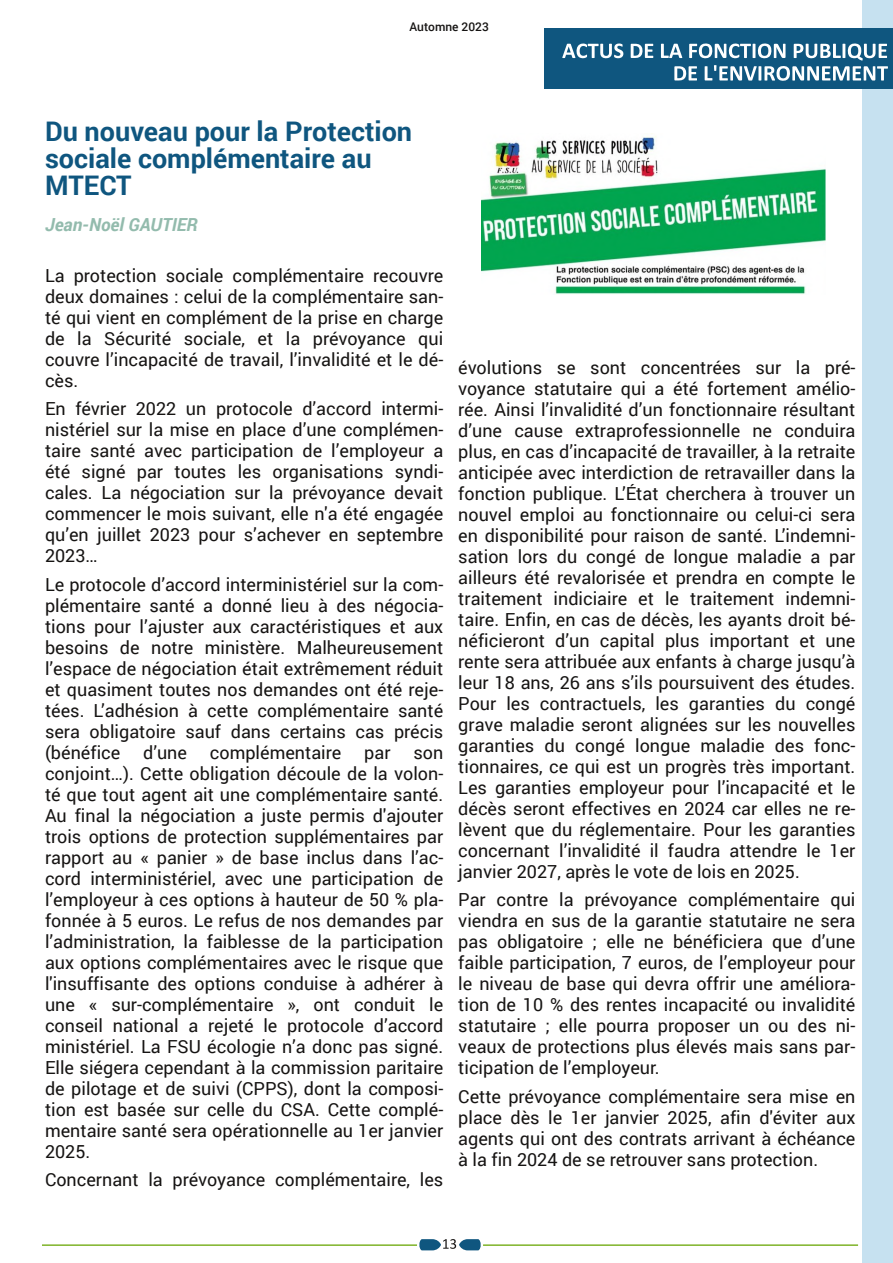
<style>
.page{position:relative;width:893px;height:1263px;background:#fff}
.page>*{position:absolute;margin:0;border:0;box-sizing:border-box;transform-origin:0 0}
.t1{font:700 27px/27px "Roboto";color:#0f567f}
.t2{font:18px/21px "Roboto";color:#161413;text-align:justify}
.t3{font:italic 700 18px "Roboto";color:#93bbad}
.t4{font:500 12px "Roboto";color:#161413}
</style>
<div class="page">
<div style="left:862px;top:0;width:30px;height:1263px;background:#c6e1f0"></div>
<hr style="left:42px;top:1244px;width:375px;height:2px;background:#7eb328">
<svg style="left:419px;top:1239px;width:62px;height:11px"></svg>
<hr style="left:483px;top:1244px;width:375px;height:2px;background:#7eb328">
<div style="left:544px;top:28px;width:348px;height:60px;background:#0f567f"></div>
<svg style="left:562px;top:44px;width:61px;height:14px"></svg>
<svg style="left:631px;top:44px;width:22px;height:14px"></svg>
<svg style="left:661px;top:44px;width:227px;height:37px"></svg>
<img style="left:482px;top:136px;width:343px;height:159px">
<p class="t4" style="left:410px;top:19px;width:81px">Automne 2023</p>
<h1 class="t1" style="left:45px;top:117px;width:369px">Du nouveau pour la Protection sociale complémentaire au<br>MTECT</h1>
<p class="t3" style="left:45px;top:212px;width:154px">Jean-Noël GAUTIER</p>
<p class="t2" style="left:45px;top:264px;width:400px">La protection sociale complémentaire recouvre deux domaines : celui de la complémentaire san&shy;té qui vient en complément de la prise en charge de la Sécurité sociale, et la prévoyance qui couvre l’incapacité de travail, l’invalidité et le dé&shy;cès.</p>
<p class="t2" style="left:45px;top:398px;width:400px">En février 2022 un protocole d’accord intermi&shy;nistériel sur la mise en place d’une complémen&shy;taire santé avec participation de l’employeur a été signé par toutes les organisations syndi&shy;cales. La négociation sur la prévoyance devait commencer le mois suivant, elle n'a été engagée qu’en juillet 2023 pour s’achever en septembre 2023…</p>
<p class="t2" style="left:45px;top:573px;width:400px">Le protocole d’accord interministériel sur la com&shy;plémentaire santé a donné lieu à des négocia&shy;tions pour l’ajuster aux caractéristiques et aux besoins de notre ministère. Malheureusement l’espace de négociation était extrêmement réduit et quasiment toutes nos demandes ont été reje&shy;tées. L’adhésion à cette complémentaire santé sera obligatoire sauf dans certains cas précis (bénéfice</p>
<p class="t2" style="left:143px;top:741px;width:45px">d’une</p>
<p class="t2" style="left:210px;top:741px;width:133px">complémentaire</p>
<p class="t2" style="left:364px;top:741px;width:28px">par</p>
<p class="t2" style="left:45px;top:741px;width:400px;text-indent:368px">son conjoint…). Cette obligation découle de la volon&shy;té que tout agent ait une complémentaire santé.<br>Au final la négociation a juste permis d'ajouter trois options de protection supplémentaires par rapport au « panier » de base inclus dans l’ac&shy;cord interministériel, avec une participation de l’employeur à ces options à hauteur de 50 % pla&shy;fonnée à 5 euros. Le refus de nos demandes par l’administration, la faiblesse de la participation aux options complémentaires avec le risque que l'insuffisante des options conduise à adhérer à une « sur-complémentaire », ont conduit le conseil national a rejeté le protocole d’accord ministériel. La FSU écologie n’a donc pas signé.<br>Elle siégera cependant à la commission paritaire de pilotage et de suivi (CPPS), dont la composi&shy;tion est basée sur celle du CSA. Cette complé&shy;mentaire santé sera opérationnelle au 1er janvier 2025.</p>
<p class="t2" style="left:45px;top:1169px;width:400px">Concernant la prévoyance complémentaire, les</p>
<p class="t2" style="left:458px;top:356px;width:399px">évolutions se sont concentrées sur la pré&shy;voyance statutaire qui a été fortement amélio&shy;rée. Ainsi l’invalidité d’un fonctionnaire résultant d’une cause extraprofessionnelle ne conduira plus, en cas d’incapacité de travailler, à la retraite anticipée avec interdiction de retravailler dans la fonction publique. L’État cherchera à trouver un nouvel emploi au fonctionnaire ou celui-ci sera en disponibilité pour raison de santé. L’indemni&shy;sation lors du congé de longue maladie a par ailleurs été revalorisée et prendra en compte le traitement indiciaire et le traitement indemni&shy;taire. Enfin, en cas de décès, les ayants droit bé&shy;néficieront d’un capital plus important et une rente sera attribuée aux enfants à charge jusqu’à leur 18 ans, 26 ans s’ils poursuivent des études.<br>Pour les contractuels, les garanties du congé grave maladie seront alignées sur les nouvelles garanties du congé longue maladie des fonc&shy;tionnaires, ce qui est un progrès très important.<br>Les garanties employeur pour l’incapacité et le décès seront effectives en 2024 car elles ne re&shy;lèvent que du réglementaire. Pour les garanties concernant l’invalidité il faudra attendre le 1er janvier 2027, après le vote de lois en 2025.</p>
<p class="t2" style="left:458px;top:889px;width:399px">Par contre la prévoyance complémentaire qui viendra en sus de la garantie statutaire ne sera pas obligatoire ; elle ne bénéficiera que d’une faible participation, 7 euros, de l’employeur pour le niveau de base qui devra offrir une améliora&shy;tion de 10 % des rentes incapacité ou invalidité statutaire ; elle pourra proposer un ou des ni&shy;veaux de protections plus élevés mais sans par&shy;ticipation de l’employeur.</p>
<p class="t2" style="left:458px;top:1085px;width:399px">Cette prévoyance complémentaire sera mise en place dès le 1er janvier 2025, afin d'éviter aux agents qui ont des contrats arrivant à échéance à la fin 2024 de se retrouver sans protection.</p>
</div>
